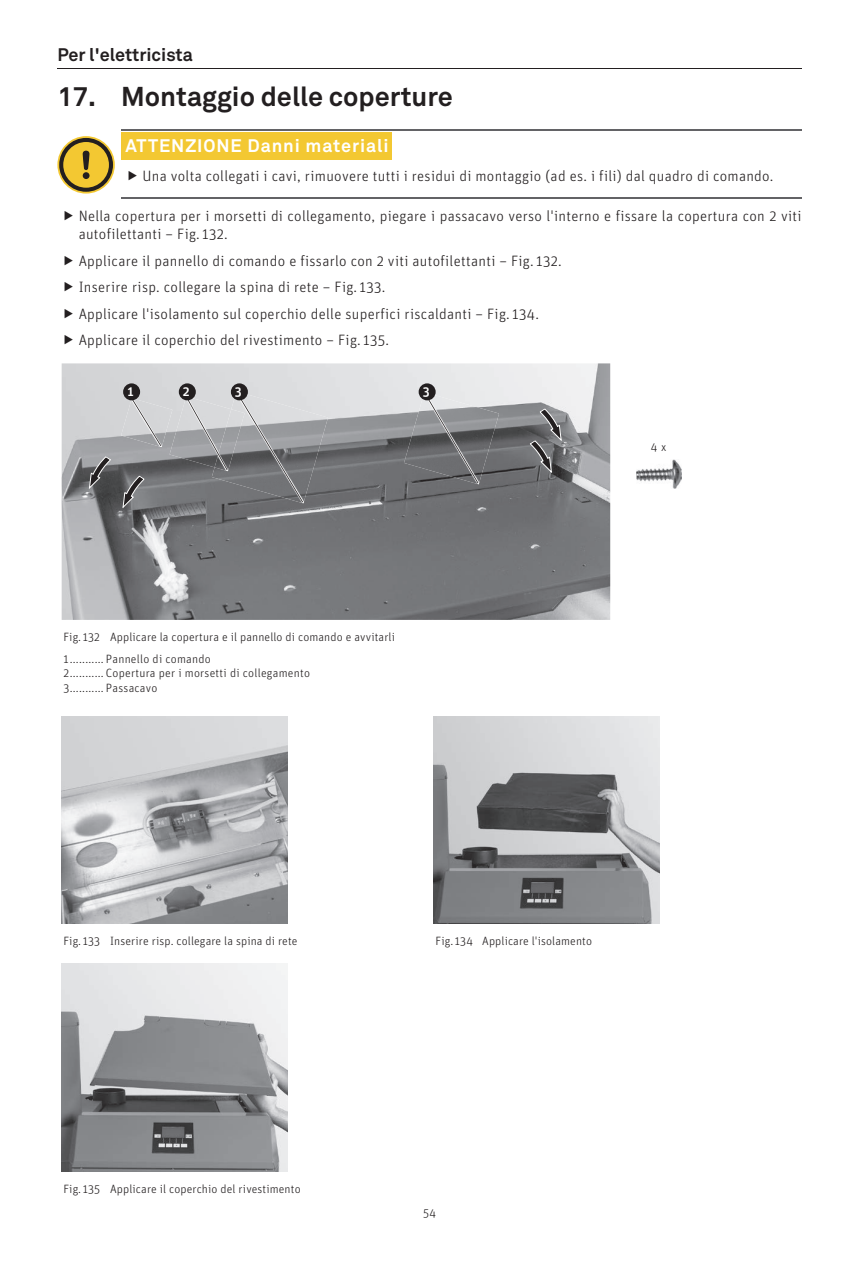
<style>
.page{position:relative;width:859px;height:1263px;background:#fff}
.page>*{position:absolute;margin:0;border:0;box-sizing:border-box;transform-origin:0 0}
.t1{font:700 27px "Akkurat Pro";color:#231f20}
.t2{font:700 18px "Akkurat Pro";letter-spacing:.05em;color:#fff}
.t3{font:700 18px "Akkurat Pro";color:#231f20}
.t4{font:300 15px/26.5px "Unit OT";letter-spacing:.02em;color:#231f20}
.t5{font:500 13.5px "Unit OT";color:#fff}
.t6{font:300 12px/21.5px "Unit OT";letter-spacing:.01em;color:#231f20}
</style>
<div class="page">
<hr style="left:57px;top:68px;width:744px;height:1px;background:#231f20">
<hr style="left:121px;top:129px;width:680px;height:1px;background:#636366">
<hr style="left:121px;top:197px;width:680px;height:1px;background:#636366">
<svg style="left:57px;top:136px;width:58px;height:58px;background:#d8b336"></svg>
<div style="left:59px;top:138px;width:54px;height:54px;border:4px solid #231f20;border-radius:50%"></div>
<div style="left:83px;top:172px;width:7px;height:7px;background:#231f20;border-radius:50%"></div>
<svg style="left:83px;top:151px;width:6px;height:19px"></svg>
<div style="left:121px;top:132px;width:271px;height:27px;background:#f3c832"></div>
<img style="left:62px;top:363px;width:548px;height:257px">
<img style="left:212px;top:391px;width:116px;height:112px">
<svg style="left:237px;top:392px;width:66px;height:110px;background:#98999b"></svg>
<img style="left:636px;top:460px;width:45px;height:29px">
<img style="left:404px;top:392px;width:95px;height:92px">
<svg style="left:425px;top:393px;width:53px;height:90px;background:#87888b"></svg>
<img style="left:121px;top:398px;width:49px;height:49px">
<svg style="left:132px;top:399px;width:29px;height:47px"></svg>
<img style="left:170px;top:396px;width:61px;height:71px">
<img style="left:215px;top:409px;width:30px;height:62px">
<svg style="left:187px;top:398px;width:40px;height:72px;background:#aaabad"></svg>
<div style="left:179px;top:383px;width:17px;height:17px;background:#231f20;border-radius:50%"></div>
<div style="left:231px;top:383px;width:17px;height:17px;background:#231f20;border-radius:50%"></div>
<div style="left:419px;top:383px;width:17px;height:17px;background:#231f20;border-radius:50%"></div>
<div style="left:123px;top:383px;width:17px;height:17px;background:#231f20;border-radius:50%"></div>
<svg style="left:88px;top:456px;width:23px;height:34px"></svg>
<svg style="left:122px;top:475px;width:23px;height:34px"></svg>
<svg style="left:529px;top:408px;width:33px;height:66px;background:#717173"></svg>
<img style="left:62px;top:716px;width:225px;height:208px">
<img style="left:434px;top:716px;width:225px;height:208px">
<img style="left:62px;top:963px;width:225px;height:208px">
<p class="t3" style="left:57px;top:43px;width:137px">Per l'elettricista</p>
<h1 class="t1" style="left:57px;top:80px;width:397px">17. Montaggio delle coperture</h1>
<p class="t2" style="left:125px;top:135px;width:265px">ATTENZIONE Danni materiali</p>
<p class="t4" style="left:142px;top:163px;width:632px">Una volta collegati i cavi, rimuovere tutti i residui di montaggio (ad es. i fili) dal quadro di comando.</p>
<p class="t4" style="left:79px;top:207px;width:724px;line-height:18px">Nella copertura per i morsetti di collegamento, piegare i passacavo verso l'interno e fissare la copertura con 2 viti autofilettanti – Fig. 132.</p>
<p class="t4" style="left:79px;top:247px;width:485px">Applicare il pannello di comando e fissarlo con 2 viti autofilettanti – Fig. 132.<br>Inserire risp. collegare la spina di rete – Fig. 133.<br>Applicare l'isolamento sul coperchio delle superfici riscaldanti – Fig. 134.<br>Applicare il coperchio del rivestimento – Fig. 135.</p>
<p class="t5" style="left:127px;top:382px;width:8px">1</p>
<p class="t5" style="left:183px;top:382px;width:8px">2</p>
<p class="t5" style="left:235px;top:382px;width:8px">3</p>
<p class="t5" style="left:423px;top:382px;width:8px">3</p>
<p class="t6" style="left:63px;top:627px;width:333px">Fig. 132 Applicare la copertura e il pannello di comando e avvitarli<br>1 ........... Pannello di comando</p>
<p class="t6" style="left:63px;top:666px;width:248px;line-height:14.4px">2 ........... Copertura per i morsetti di collegamento<br>3 ........... Passacavo</p>
<p class="t6" style="left:651px;top:437px;width:17px">4 x</p>
<p class="t6" style="left:63px;top:930px;width:236px">Fig. 133 Inserire risp. collegare la spina di rete</p>
<p class="t6" style="left:435px;top:930px;width:158px">Fig. 134 Applicare l'isolamento</p>
<p class="t6" style="left:63px;top:1178px;width:239px">Fig. 135 Applicare il coperchio del rivestimento</p>
<p class="t6" style="left:423px;top:1202px;width:14px">54</p>
</div>
